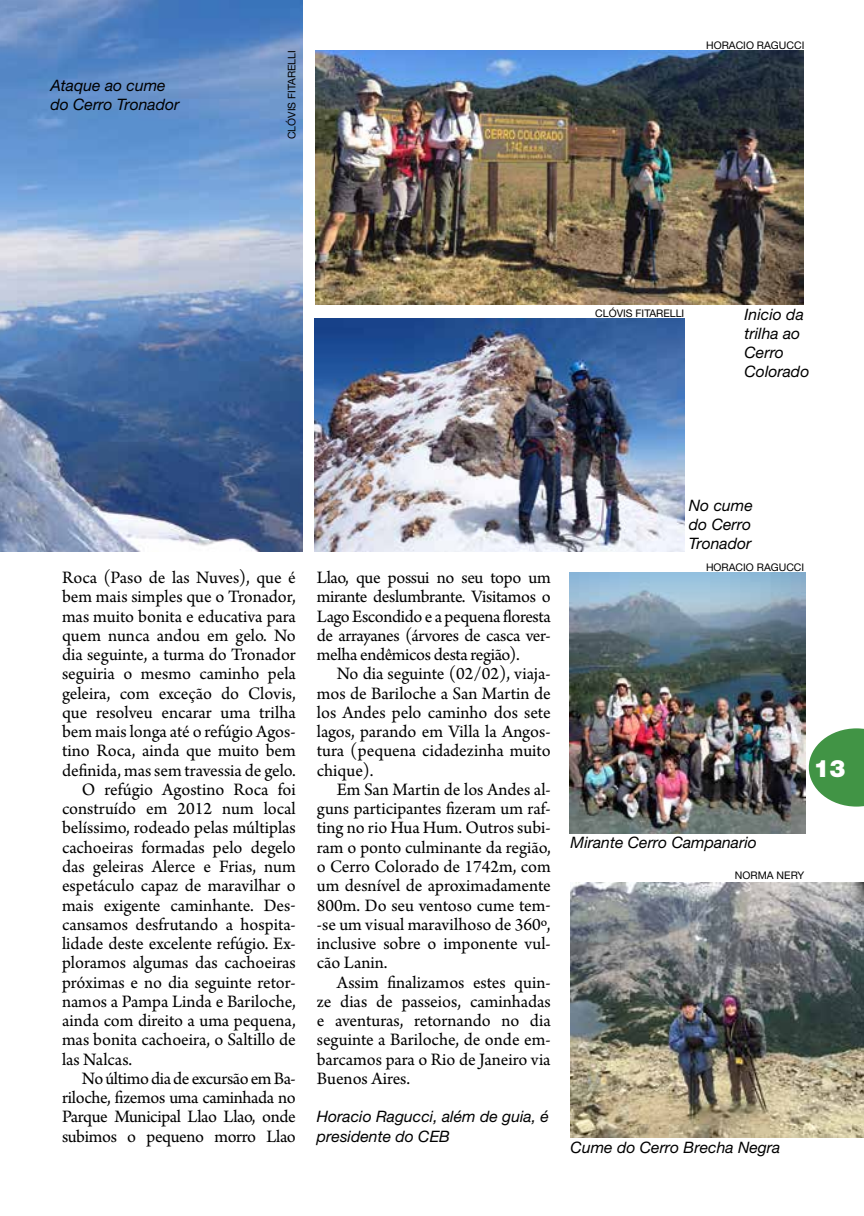
<style>
.page{position:relative;width:864px;height:1216px;background:#fff}
.page>*{position:absolute;margin:0;border:0;box-sizing:border-box;transform-origin:0 0}
.t1{font:900 23.97px "Helvetica Neue";color:#fff}
.t2{font:18.38px/19.2px "Arno Pro";color:#000;text-align:justify}
.t3{font:18.38px "Arno Pro";letter-spacing:-.02em;color:#000}
.t4{font:italic 15.75px/18.9px "Helvetica Neue";color:#000}
.t5{font:10.5px "Helvetica Neue";color:#000}
</style>
<div class="page">
<svg style="left:808px;top:728px;width:55px;height:78px"></svg>
<img style="left:569px;top:572px;width:236px;height:261px">
<img style="left:570px;top:882px;width:293px;height:254px">
<img style="left:0;top:0;width:302px;height:551px">
<img style="left:315px;top:319px;width:369px;height:232px">
<img style="left:315px;top:51px;width:488px;height:253px">
<p class="t4" style="left:50px;top:76px;width:130px">Ataque ao cume do Cerro Tronador</p>
<p class="t5" style="left:285px;top:139px;width:90px;rotate:-90deg">CLÓVIS FITARELLI</p>
<p class="t5" style="left:705px;top:39px;width:100px">HORACIO RAGUCCI</p>
<p class="t5" style="left:595px;top:307px;width:90px">CLÓVIS FITARELLI</p>
<p class="t4" style="left:744px;top:305px;width:66px">Inicio da trilha ao<br>Cerro<br>Colorado</p>
<p class="t2" style="left:62px;top:569px;width:235px">Roca (Paso de las Nuves), que é</p>
<p class="t2" style="left:62px;top:588px;width:235px">bem mais simples que o Tronador,</p>
<p class="t2" style="left:62px;top:607px;width:235px">mas muito bonita e educativa para</p>
<p class="t2" style="left:62px;top:626px;width:235px">quem nunca andou em gelo. No</p>
<p class="t2" style="left:62px;top:646px;width:235px">dia seguinte, a turma do Tronador</p>
<p class="t2" style="left:62px;top:665px;width:235px">seguiria o mesmo caminho pela</p>
<p class="t2" style="left:62px;top:684px;width:235px">geleira, com exceção do Clovis,</p>
<p class="t2" style="left:62px;top:703px;width:235px">que resolveu encarar uma trilha</p>
<p class="t2" style="left:62px;top:723px;width:235px">bem mais longa até o refúgio Agos-</p>
<p class="t2" style="left:62px;top:742px;width:235px">tino Roca, ainda que muito bem</p>
<p class="t2" style="left:62px;top:761px;width:235px">definida, mas sem travessia de gelo.</p>
<p class="t2" style="left:82px;top:780px;width:215px">O refúgio Agostino Roca foi</p>
<p class="t2" style="left:62px;top:800px;width:235px">construído em 2012 num local</p>
<p class="t2" style="left:62px;top:819px;width:235px">belíssimo, rodeado pelas múltiplas</p>
<p class="t2" style="left:62px;top:838px;width:235px">cachoeiras formadas pelo degelo</p>
<p class="t2" style="left:62px;top:857px;width:235px">das geleiras Alerce e Frias, num</p>
<p class="t2" style="left:62px;top:877px;width:235px">espetáculo capaz de maravilhar o</p>
<p class="t2" style="left:62px;top:896px;width:235px">mais exigente caminhante. Des-</p>
<p class="t2" style="left:62px;top:915px;width:235px">cansamos desfrutando a hospita-</p>
<p class="t2" style="left:62px;top:934px;width:235px">lidade deste excelente refúgio. Ex-</p>
<p class="t2" style="left:62px;top:954px;width:235px">ploramos algumas das cachoeiras</p>
<p class="t2" style="left:62px;top:973px;width:235px">próximas e no dia seguinte retor-</p>
<p class="t2" style="left:62px;top:992px;width:235px">namos a Pampa Linda e Bariloche,</p>
<p class="t2" style="left:62px;top:1011px;width:235px">ainda com direito a uma pequena,</p>
<p class="t2" style="left:62px;top:1031px;width:235px">mas bonita cachoeira, o Saltillo de</p>
<p class="t2" style="left:62px;top:1050px;width:72px">las Nalcas.</p>
<p class="t3" style="left:82px;top:1067px;width:215px">No último dia de excursão em Ba-</p>
<p class="t3" style="left:62px;top:1086px;width:235px">riloche, fizemos uma caminhada no</p>
<p class="t3" style="left:62px;top:1106px;width:235px">Parque Municipal Llao Llao, onde</p>
<p class="t3" style="left:62px;top:1125px;width:235px">subimos o pequeno morro Llao</p>
<p class="t2" style="left:317px;top:569px;width:235px">Llao, que possui no seu topo um mirante deslumbrante. Visitamos o Lago Escondido e a pequena floresta de arrayanes (árvores de casca ver&shy;melha endêmicos desta região).</p>
<p class="t2" style="left:317px;top:665px;width:235px;text-indent:20px">No dia seguinte (02/02), viaja&shy;mos de Bariloche a San Martin de los Andes pelo caminho dos sete lagos, parando em Villa la Angos&shy;tura (pequena cidadezinha muito chique).</p>
<p class="t2" style="left:317px;top:780px;width:235px;text-indent:20px">Em San Martin de los Andes al&shy;guns participantes fizeram um raf&shy;ting no rio Hua Hum. Outros subi&shy;ram o ponto culminante da região, o Cerro Colorado de 1742m, com um desnível de aproximadamente 800m. Do seu ventoso cume tem--se um visual maravilhoso de 360º, inclusive sobre o imponente vul&shy;cão Lanin.</p>
<p class="t2" style="left:317px;top:973px;width:235px;text-indent:20px">Assim finalizamos estes quin&shy;ze dias de passeios, caminhadas e aventuras, retornando no dia seguinte a Bariloche, de onde em&shy;barcamos para o Rio de Janeiro via Buenos Aires.</p>
<p class="t4" style="left:317px;top:1106px;width:233px">Horacio Ragucci, além de guia, é presidente do CEB</p>
<p class="t4" style="left:688px;top:496px;width:65px;text-align:justify">No cume do Cerro Tronador</p>
<p class="t5" style="left:705px;top:561px;width:100px">HORACIO RAGUCCI</p>
<h1 class="t1" style="left:813px;top:754px;width:34px">13</h1>
<p class="t4" style="left:570px;top:832px;width:188px">Mirante Cerro Campanario</p>
<p class="t5" style="left:734px;top:869px;width:71px">NORMA NERY</p>
<p class="t4" style="left:570px;top:1137px;width:211px">Cume do Cerro Brecha Negra</p>
</div>
